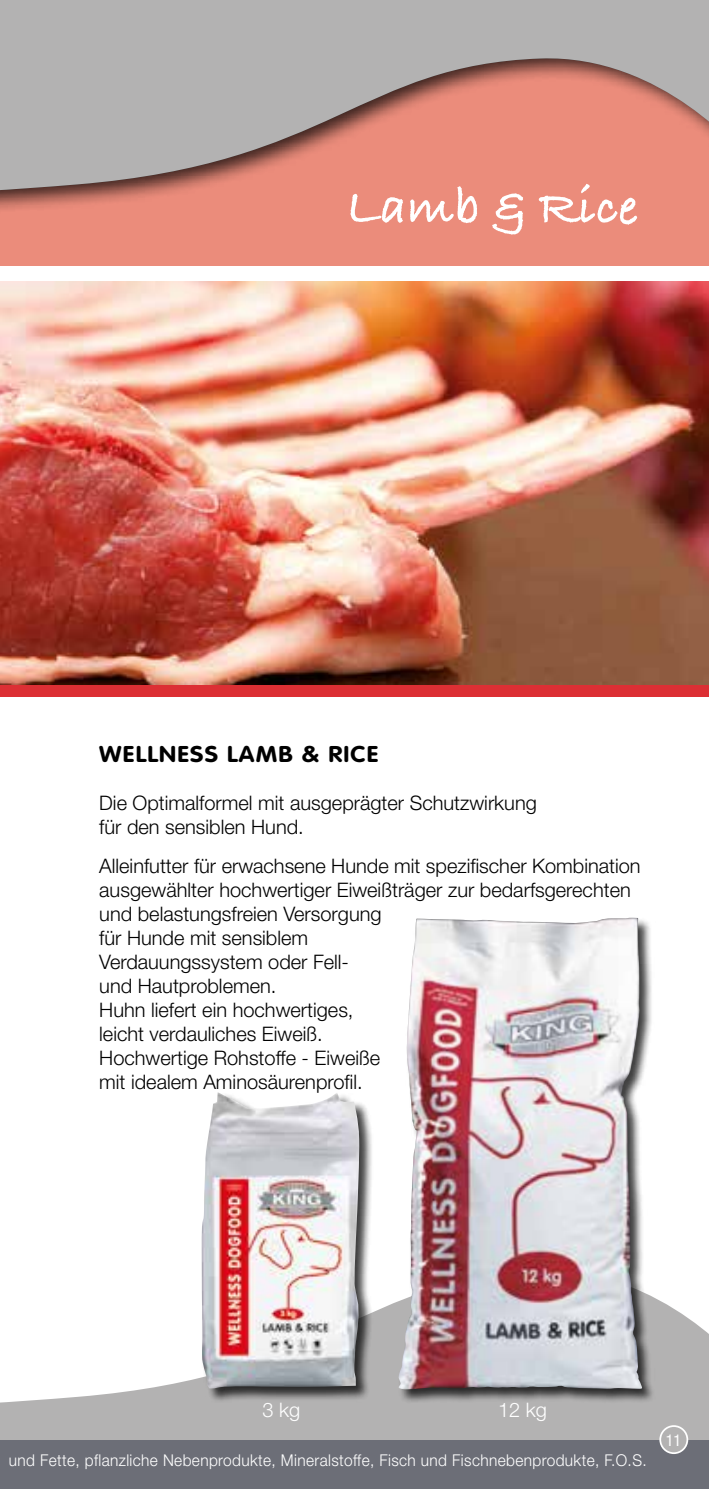
<style>
.page{position:relative;width:709px;height:1489px;background:#fff}
.page>*{position:absolute;margin:0;border:0;box-sizing:border-box;transform-origin:0 0}
.t1{font:52.5px "Bradley Hand ITCTT Bold";color:#fff}
.t2{font:700 22.5px "VAG Rounded";letter-spacing:.05em;color:#000;scale:1.1 1}
.t3{font:300 20px/24px "Helvetica Neue";color:#000}
.t4{font:300 20px "Helvetica Neue";color:#fff}
.t5{font:300 16.25px "Helvetica Neue";letter-spacing:.025em;color:#fff;scale:.95 1}
.t6{font:condensed 16.25px "Helvetica Neue";color:#fff}
</style>
<div class="page">
<svg style="left:0;top:1298px;width:709px;height:142px;fill:#b3b2b2"></svg>
<div style="left:0;top:1440px;width:709px;height:48px;background:#6c6e77"></div>
<div style="left:398px;top:917px;width:258px;height:486px;background:#000;opacity:.75"></div>
<img style="left:397px;top:917px;width:245px;height:472px">
<div style="left:201px;top:1092px;width:173px;height:310px;background:#000;opacity:.75"></div>
<img style="left:201px;top:1092px;width:158px;height:296px">
<div style="left:660px;top:1425px;width:27px;height:27px;background:#b3b2b2;border-radius:50%"></div>
<div style="left:659px;top:1424px;width:29px;height:29px;border:2px solid #fff;border-radius:50%"></div>
<div style="left:0;top:683px;width:709px;height:14px;background:#dc2f34"></div>
<div style="left:0;top:0;width:709px;height:264px;background:#b3b2b2"></div>
<div style="left:0;top:54px;width:709px;height:242px;background:#000;opacity:.75"></div>
<div style="left:0;top:266px;width:709px;height:31px;background:#fff"></div>
<img style="left:0;top:282px;width:709px;height:402px">
<h1 class="t1" style="left:346px;top:167px;width:293px">Lamb &amp; Rice</h1>
<p class="t2" style="left:99px;top:741px;width:255px">WELLNESS LAMB &amp; RICE</p>
<p class="t3" style="left:99px;top:790px;width:439px">Die Optimalformel mit ausgeprägter Schutzwirkung für den sensiblen Hund.</p>
<p class="t3" style="left:99px;top:853px;width:543px">Alleinfutter für erwachsene Hunde mit spezifischer Kombination ausgewählter hochwertiger Eiweißträger zur bedarfsgerechten und belastungsfreien Versorgung<br>für Hunde mit sensiblem<br>Verdauungssystem oder Fell-<br>und Hautproblemen.<br>Huhn liefert ein hochwertiges,<br>leicht verdauliches Eiweiß.<br>Hochwertige Rohstoffe - Eiweiße<br>mit idealem Aminosäurenprofil.</p>
<p class="t4" style="left:262px;top:1397px;width:39px">3 kg</p>
<p class="t4" style="left:498px;top:1397px;width:50px">12 kg</p>
<p class="t5" style="left:9px;top:1450px;width:673px">und Fette, pflanzliche Nebenprodukte, Mineralstoffe, Fisch und Fischnebenprodukte, F.O.S.</p>
<p class="t6" style="left:665px;top:1430px;width:17px">11</p>
</div>
